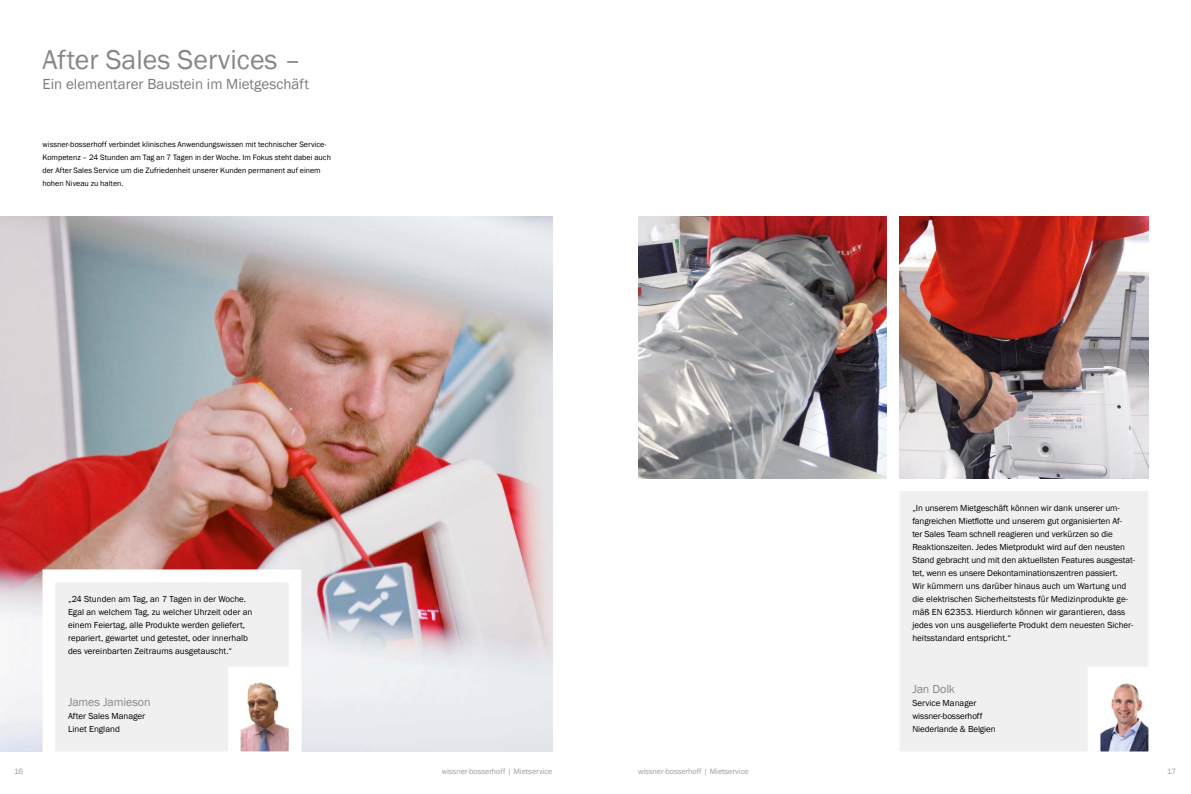
<style>
.page{position:relative;width:1191px;height:794px;background:#fff}
.page>*{position:absolute;margin:0;border:0;box-sizing:border-box;transform-origin:0 0}
.t1{font:28px "Franklin Gothic";color:#878786}
.t2{font:15px "Franklin Gothic";color:#7b7b7a}
.t3{font:12px "Franklin Gothic";letter-spacing:-.01em;color:#878786}
.t4{font:9px/13px "Franklin Gothic";color:#000}
.t5{font:8px/13px "Franklin Gothic";letter-spacing:-.005em;color:#000}
.t6{font:8px "Franklin Gothic";color:#9c9d9d}
</style>
<div class="page">
<img style="left:0;top:216px;width:553px;height:535px">
<svg style="left:36px;top:563px;width:272px;height:189px"></svg>
<svg style="left:880px;top:472px;width:269px;height:279px"></svg>
<svg style="left:221px;top:660px;width:87px;height:92px"></svg>
<img style="left:1081px;top:660px;width:68px;height:92px">
<img style="left:899px;top:216px;width:249px;height:262px">
<img style="left:638px;top:216px;width:249px;height:262px">
<h1 class="t1" style="left:43px;top:42px;width:260px">After Sales Services –</h1>
<h2 class="t2" style="left:43px;top:74px;width:268px">Ein elementarer Baustein im Mietgeschäft</h2>
<p class="t5" style="left:43px;top:138px;width:290px">wissner-bosserhoff verbindet klinisches Anwendungswissen mit technischer Service-Kompetenz – 24 Stunden am Tag an 7 Tagen in der Woche. Im Fokus steht dabei auch der After Sales Service um die Zufriedenheit unserer Kunden permanent auf einem hohen Niveau zu halten.</p>
<p class="t4" style="left:68px;top:592px;width:186px">„24 Stunden am Tag, an 7 Tagen in der Woche.<br>Egal an welchem Tag, zu welcher Uhrzeit oder an einem Feiertag, alle Produkte werden geliefert, repariert, gewartet und getestet, oder innerhalb des vereinbarten Zeitraums ausgetauscht.“</p>
<h3 class="t3" style="left:68px;top:694px;width:84px">James Jamieson</h3>
<p class="t4" style="left:68px;top:709px;width:79px">After Sales Manager<br>Linet England</p>
<p class="t4" style="left:912px;top:501px;width:224px">„In unserem Mietgeschäft können wir dank unserer um&shy;fangreichen Mietflotte und unserem gut organisierten Af-<br>ter Sales Team schnell reagieren und verkürzen so die Reaktionszeiten. Jedes Mietprodukt wird auf den neusten Stand gebracht und mit den aktuellsten Features ausgestat&shy;tet, wenn es unsere Dekontaminationszentren passiert.<br>Wir kümmern uns darüber hinaus auch um Wartung und die elektrischen Sicherheitstests für Medizinprodukte ge&shy;mäß EN 62353. Hierdurch können wir garantieren, dass jedes von uns ausgelieferte Produkt dem neuesten Sicher&shy;heitsstandard entspricht.“</p>
<h3 class="t3" style="left:912px;top:681px;width:44px">Jan Dolk</h3>
<p class="t4" style="left:912px;top:696px;width:85px">Service Manager wissner-bosserhoff<br>Niederlande &amp; Belgien</p>
<p class="t6" style="left:14px;top:766px;width:11px">16</p>
<p class="t6" style="left:442px;top:766px;width:112px">wissner-bosserhoff | Mietservice</p>
<p class="t6" style="left:638px;top:766px;width:112px">wissner-bosserhoff | Mietservice</p>
<p class="t6" style="left:1167px;top:766px;width:10px">17</p>
</div>
